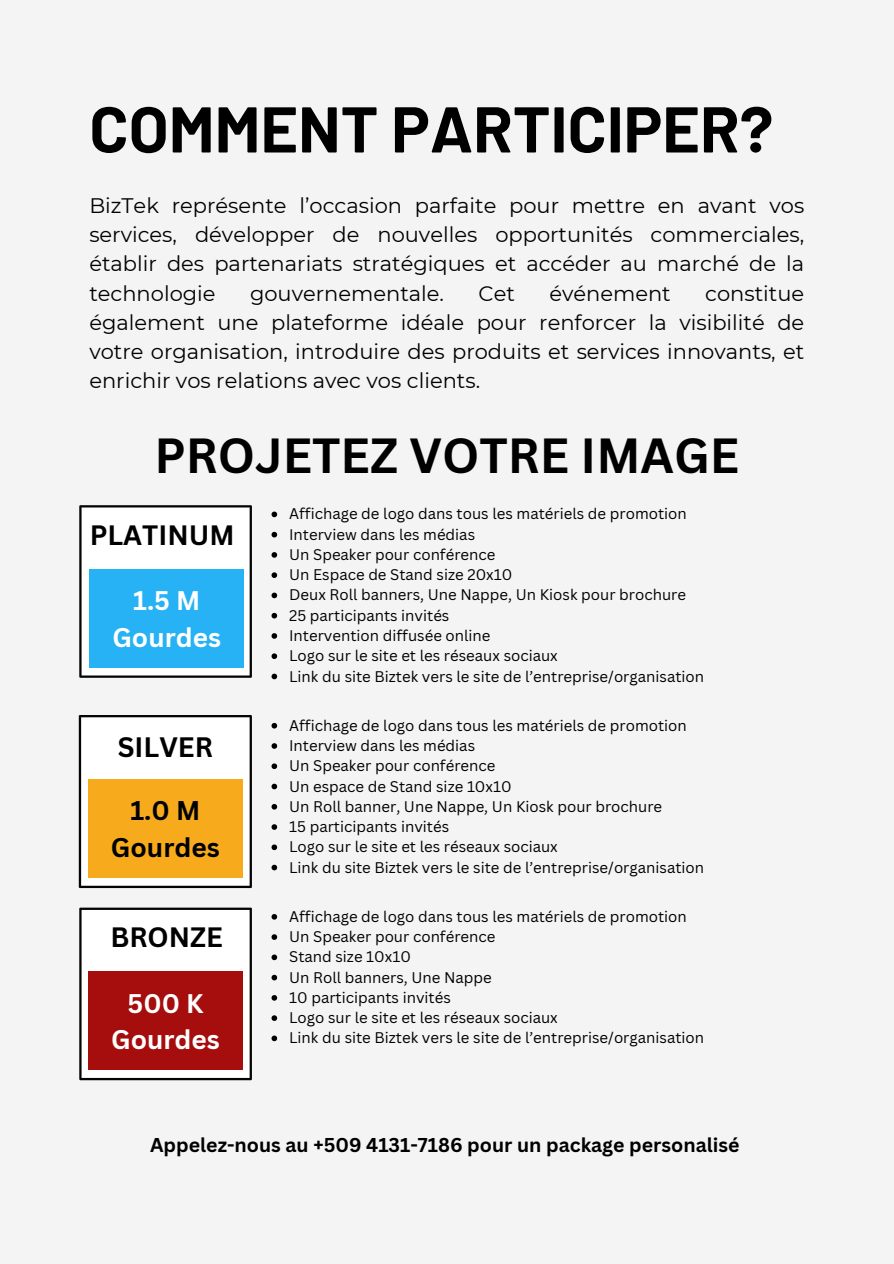
<style>
.page{position:relative;width:894px;height:1264px;background:#fff}
.page>*{position:absolute;margin:0;border:0;box-sizing:border-box;transform-origin:0 0}
.t1{font:700 64.5px "Barlow";color:#000}
.t2{font:700 48px "Canva Sans";color:#000}
.t3{font:700 27.3px "Canva Sans";color:#000}
.t4{font:700 26.25px/36.2px "Canva Sans";color:#fff;text-align:center}
.t5{font:700 26.25px/36.3px "Canva Sans";color:#000;text-align:center}
.t6{font:21px/29.2px "Montserrat";color:#000;text-align:justify}
.t7{font:700 19.5px "Canva Sans";color:#000}
.t8{font:15px "Canva Sans";color:#000}
</style>
<div class="page">
<div style="left:0;top:0;width:893px;height:1263px;background:#f4f4f4"></div>
<svg style="left:79px;top:715px;width:173px;height:173px"></svg>
<div style="left:88px;top:779px;width:154px;height:98px;background:#f6aa1c"></div>
<svg style="left:79px;top:505px;width:173px;height:172px"></svg>
<div style="left:90px;top:569px;width:154px;height:98px;background:#26b2f4"></div>
<svg style="left:79px;top:907px;width:173px;height:173px"></svg>
<div style="left:88px;top:971px;width:154px;height:98px;background:#a60e0e"></div>
<svg style="left:271px;top:511px;width:6px;height:6px"></svg>
<svg style="left:271px;top:532px;width:6px;height:5px"></svg>
<svg style="left:271px;top:552px;width:6px;height:5px"></svg>
<svg style="left:271px;top:572px;width:6px;height:6px"></svg>
<svg style="left:271px;top:592px;width:6px;height:6px"></svg>
<svg style="left:271px;top:613px;width:6px;height:5px"></svg>
<svg style="left:271px;top:633px;width:6px;height:5px"></svg>
<svg style="left:271px;top:653px;width:6px;height:6px"></svg>
<svg style="left:271px;top:673px;width:6px;height:6px"></svg>
<svg style="left:271px;top:723px;width:6px;height:5px"></svg>
<svg style="left:271px;top:743px;width:6px;height:5px"></svg>
<svg style="left:271px;top:763px;width:6px;height:6px"></svg>
<svg style="left:271px;top:783px;width:6px;height:6px"></svg>
<svg style="left:271px;top:804px;width:6px;height:5px"></svg>
<svg style="left:271px;top:824px;width:6px;height:5px"></svg>
<svg style="left:271px;top:844px;width:6px;height:6px"></svg>
<svg style="left:271px;top:864px;width:6px;height:6px"></svg>
<svg style="left:271px;top:914px;width:6px;height:5px"></svg>
<svg style="left:271px;top:934px;width:6px;height:5px"></svg>
<svg style="left:271px;top:954px;width:6px;height:6px"></svg>
<svg style="left:271px;top:974px;width:6px;height:6px"></svg>
<svg style="left:271px;top:995px;width:6px;height:5px"></svg>
<svg style="left:271px;top:1015px;width:6px;height:5px"></svg>
<svg style="left:271px;top:1035px;width:6px;height:6px"></svg>
<h1 class="t1" style="left:89px;top:88px;width:685px">COMMENT PARTICIPER?</h1>
<h6 class="t6" style="left:89px;top:190px;width:716px">BizTek représente l’occasion parfaite pour mettre en avant vos services, développer de nouvelles opportunités commerciales, établir des partenariats stratégiques et accéder au marché de la technologie</h6>
<h6 class="t6" style="left:89px;top:278px;width:716px;text-indent:615px">constitue également une plateforme idéale pour renforcer la visibilité de votre organisation, introduire des produits et services innovants, et enrichir vos relations avec vos clients.</h6>
<h6 class="t6" style="left:250px;top:278px;width:195px">gouvernementale.</h6>
<h6 class="t6" style="left:478px;top:278px;width:38px">Cet</h6>
<h6 class="t6" style="left:549px;top:278px;width:123px">événement</h6>
<h2 class="t2" style="left:154px;top:422px;width:586px">PROJETEZ VOTRE IMAGE</h2>
<p class="t3" style="left:90px;top:515px;width:146px">PLATINUM</p>
<h4 class="t4" style="left:112px;top:582px;width:110px">1.5 M<br>Gourdes</h4>
<h3 class="t3" style="left:118px;top:728px;width:97px">SILVER</h3>
<p class="t5" style="left:111px;top:792px;width:110px">1.0 M<br>Gourdes</p>
<p class="t3" style="left:110px;top:918px;width:114px">BRONZE</p>
<p class="t4" style="left:111px;top:984px;width:110px">500 K<br>Gourdes</p>
<p class="t8" style="left:289px;top:503px;width:399px">Affichage de logo dans tous les matériels de promotion</p>
<p class="t8" style="left:289px;top:523px;width:187px">Interview dans les médias</p>
<p class="t8" style="left:289px;top:544px;width:208px">Un Speaker pour conférence</p>
<p class="t8" style="left:289px;top:564px;width:224px">Un Espace de Stand size 20x10</p>
<p class="t8" style="left:289px;top:584px;width:398px">Deux Roll banners, Une Nappe, Un Kiosk pour brochure</p>
<p class="t8" style="left:289px;top:604px;width:162px">25 participants invités</p>
<p class="t8" style="left:289px;top:625px;width:203px">Intervention diffusée online</p>
<h3 class="t8" style="left:289px;top:645px;width:270px">Logo sur le site et les réseaux sociaux</h3>
<h4 class="t8" style="left:289px;top:665px;width:416px">Link du site Biztek vers le site de l’entreprise/organisation</h4>
<p class="t8" style="left:289px;top:714px;width:399px">Affichage de logo dans tous les matériels de promotion</p>
<p class="t8" style="left:289px;top:735px;width:187px">Interview dans les médias</p>
<p class="t8" style="left:289px;top:755px;width:208px">Un Speaker pour conférence</p>
<p class="t8" style="left:289px;top:775px;width:224px">Un espace de Stand size 10x10</p>
<p class="t8" style="left:289px;top:795px;width:374px">Un Roll banner, Une Nappe, Un Kiosk pour brochure</p>
<p class="t8" style="left:289px;top:816px;width:161px">15 participants invités</p>
<p class="t8" style="left:289px;top:836px;width:270px">Logo sur le site et les réseaux sociaux</p>
<p class="t8" style="left:289px;top:856px;width:416px">Link du site Biztek vers le site de l’entreprise/organisation</p>
<p class="t8" style="left:289px;top:905px;width:399px">Affichage de logo dans tous les matériels de promotion</p>
<h3 class="t8" style="left:289px;top:926px;width:208px">Un Speaker pour conférence</h3>
<h4 class="t8" style="left:289px;top:946px;width:123px">Stand size 10x10</h4>
<p class="t8" style="left:289px;top:966px;width:204px">Un Roll banners, Une Nappe</p>
<p class="t8" style="left:289px;top:986px;width:163px">10 participants invités</p>
<p class="t8" style="left:289px;top:1007px;width:270px">Logo sur le site et les réseaux sociaux</p>
<p class="t8" style="left:289px;top:1027px;width:416px">Link du site Biztek vers le site de l’entreprise/organisation</p>
<p class="t7" style="left:150px;top:1131px;width:591px">Appelez-nous au +509 4131-7186 pour un package personalisé</p>
</div>
